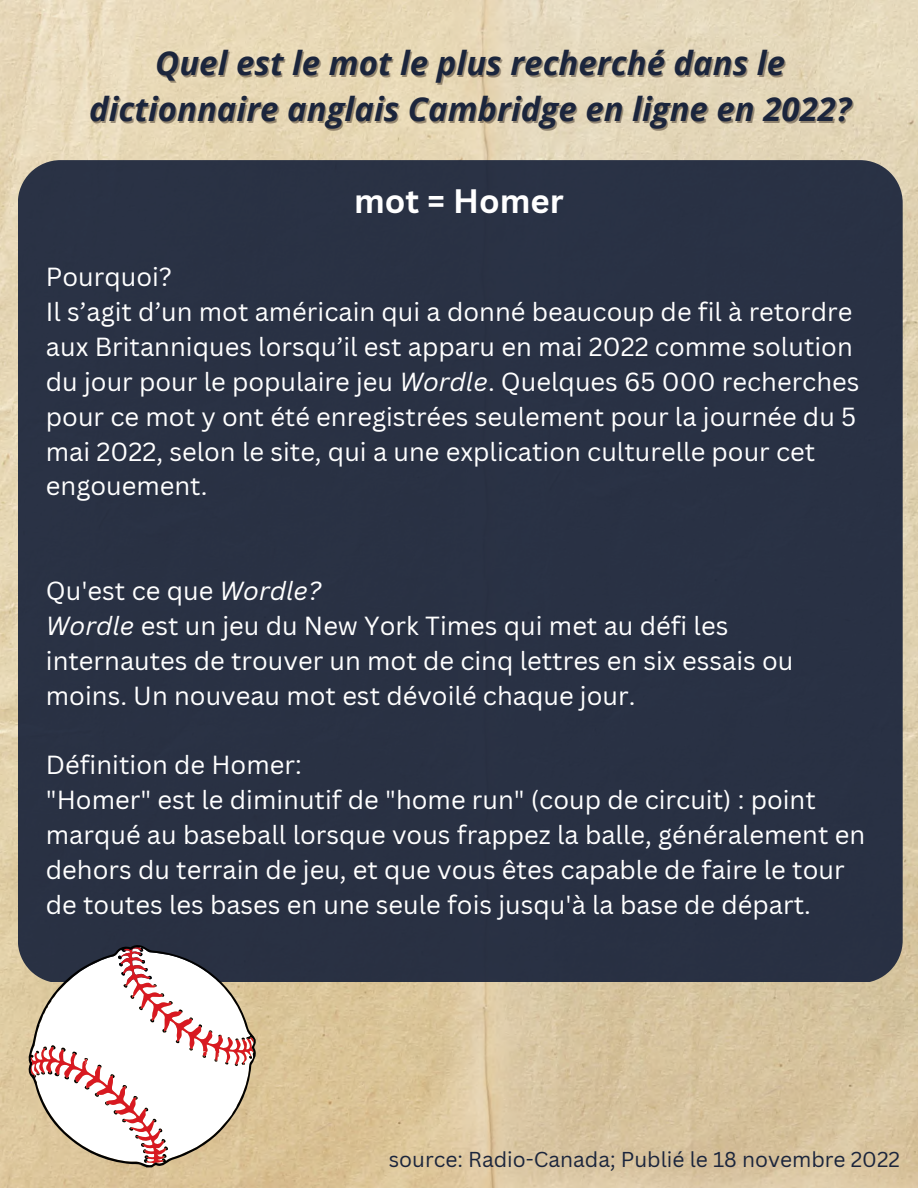
<style>
.page{position:relative;width:918px;height:1188px;background:#fff}
.page>*{position:absolute;margin:0;border:0;box-sizing:border-box;transform-origin:0 0}
.t1{font:italic 700 33px/46.2px "Open Sans";color:#1b253c;text-align:center}
.t2{font:700 33px "Canva Sans";color:#fff}
.t3{font:25.5px/34.8px "Canva Sans";color:#fff}
.t4{font:21px "Canva Sans";color:#1b253c}
.s1{font-style:italic}
</style>
<div class="page">
<img style="left:0;top:0;width:918px;height:1188px">
<div style="left:18px;top:160px;width:885px;height:822px;background:#293144"></div>
<svg style="left:27px;top:945px;width:230px;height:222px;background:#998d77"></svg>
<svg style="left:29px;top:947px;width:225px;height:219px"></svg>
<p class="t1" style="left:89px;top:39px;width:764px">Quel est le mot le plus recherché dans le dictionnaire anglais Cambridge en ligne en 2022?</p>
<p class="t2" style="left:354px;top:178px;width:211px">mot = Homer</p>
<p class="t3" style="left:46px;top:259px;width:815px">Pourquoi?<br>Il s’agit d’un mot américain qui a donné beaucoup de fil à retordre aux Britanniques lorsqu’il est apparu en mai 2022 comme solution du jour pour le populaire jeu <span class="s1">Wordle</span>. Quelques 65 000 recherches pour ce mot y ont été enregistrées seulement pour la journée du 5 mai 2022, selon le site, qui a une explication culturelle pour cet engouement.</p>
<p class="t3" style="left:46px;top:573px;width:749px">Qu'est ce que <span class="s1">Wordle?<br>Wordle</span> est un jeu du New York Times qui met au défi les internautes de trouver un mot de cinq lettres en six essais ou moins. Un nouveau mot est dévoilé chaque jour.</p>
<p class="t3" style="left:46px;top:747px;width:821px">Définition de Homer:<br>"Homer" est le diminutif de "home run" (coup de circuit) : point marqué au baseball lorsque vous frappez la balle, généralement en dehors du terrain de jeu, et que vous êtes capable de faire le tour de toutes les bases en une seule fois jusqu'à la base de départ.</p>
<p class="t4" style="left:389px;top:1145px;width:513px">source: Radio-Canada; Publié le 18 novembre 2022</p>
</div>
